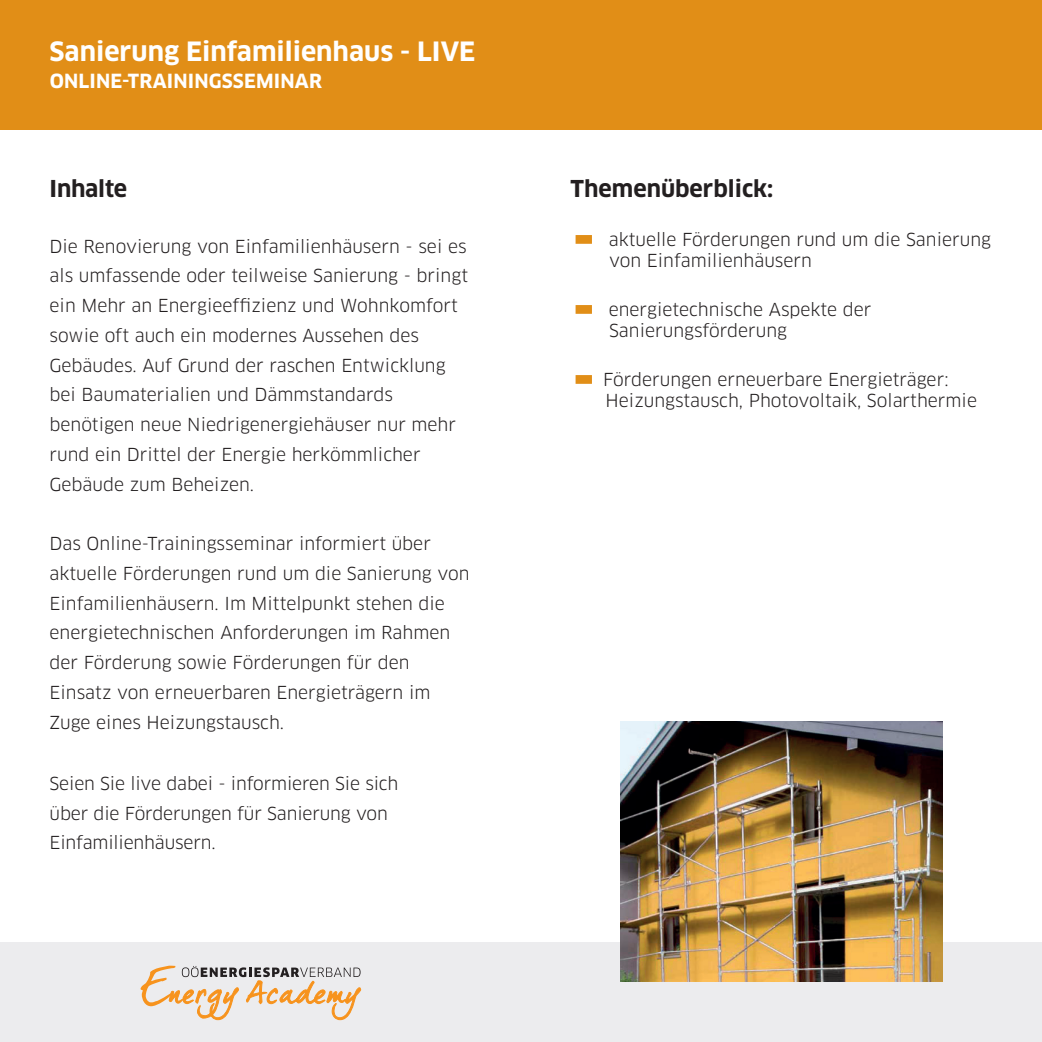
<style>
.page{position:relative;width:1042px;height:1042px;background:#fff}
.page>*{position:absolute;margin:0;border:0;box-sizing:border-box;transform-origin:0 0}
.t1{font:700 26.07px "Clan Pro";color:#fff}
.t2{font:700 22.75px "Clan Pro";color:#231f20}
.t3{font:700 19.07px "Clan Pro";letter-spacing:.01em;color:#fff}
.t4{font:17.5px/29.8px "Clan Pro";color:#231f20}
</style>
<div class="page">
<div style="left:0;top:942px;width:1042px;height:100px;background:#ececee"></div>
<div style="left:0;top:0;width:1042px;height:129px;background:#e18e17"></div>
<svg style="left:141px;top:965px;width:220px;height:55px"></svg>
<div style="left:575px;top:235px;width:17px;height:9px;background:#e18e17;border:2px solid #e18e17"></div>
<div style="left:575px;top:305px;width:17px;height:9px;background:#e18e17;border:2px solid #e18e17"></div>
<div style="left:575px;top:375px;width:17px;height:9px;background:#e18e17;border:2px solid #e18e17"></div>
<img style="left:620px;top:722px;width:322px;height:259px">
<h1 class="t1" style="left:50px;top:37px;width:427px">Sanierung Einfamilienhaus - LIVE</h1>
<p class="t3" style="left:50px;top:70px;width:274px">ONLINE-TRAININGSSEMINAR</p>
<h2 class="t2" style="left:50px;top:175px;width:79px">Inhalte</h2>
<p class="t4" style="left:50px;top:231px;width:420px">Die Renovierung von Einfamilienhäusern - sei es als umfassende oder teilweise Sanierung - bringt ein Mehr an Energieeffizienz und Wohnkomfort sowie oft auch ein modernes Aussehen des Gebäudes. Auf Grund der raschen Entwicklung bei Baumaterialien und Dämmstandards benötigen neue Niedrigenergiehäuser nur mehr rund ein Drittel der Energie herkömmlicher Gebäude zum Beheizen.</p>
<p class="t4" style="left:50px;top:529px;width:421px">Das Online-Trainingsseminar informiert über aktuelle Förderungen rund um die Sanierung von Einfamilienhäusern. Im Mittelpunkt stehen die energietechnischen Anforderungen im Rahmen der Förderung sowie Förderungen für den Einsatz von erneuerbaren Energieträgern im Zuge eines Heizungstausch.</p>
<p class="t4" style="left:50px;top:768px;width:350px">Seien Sie live dabei - informieren Sie sich über die Förderungen für Sanierung von<br>Einfamilienhäusern.</p>
<h2 class="t2" style="left:570px;top:175px;width:204px">Themenüberblick:</h2>
<p class="t4" style="left:609px;top:229px;width:384px;line-height:21px">aktuelle Förderungen rund um die Sanierung von Einfamilienhäusern</p>
<p class="t4" style="left:609px;top:299px;width:264px;line-height:21px">energietechnische Aspekte der<br>Sanierungsförderung</p>
<p class="t4" style="left:603px;top:369px;width:375px;line-height:21px">Förderungen erneuerbare Energieträger:<br>Heizungstausch, Photovoltaik, Solarthermie</p>
</div>
